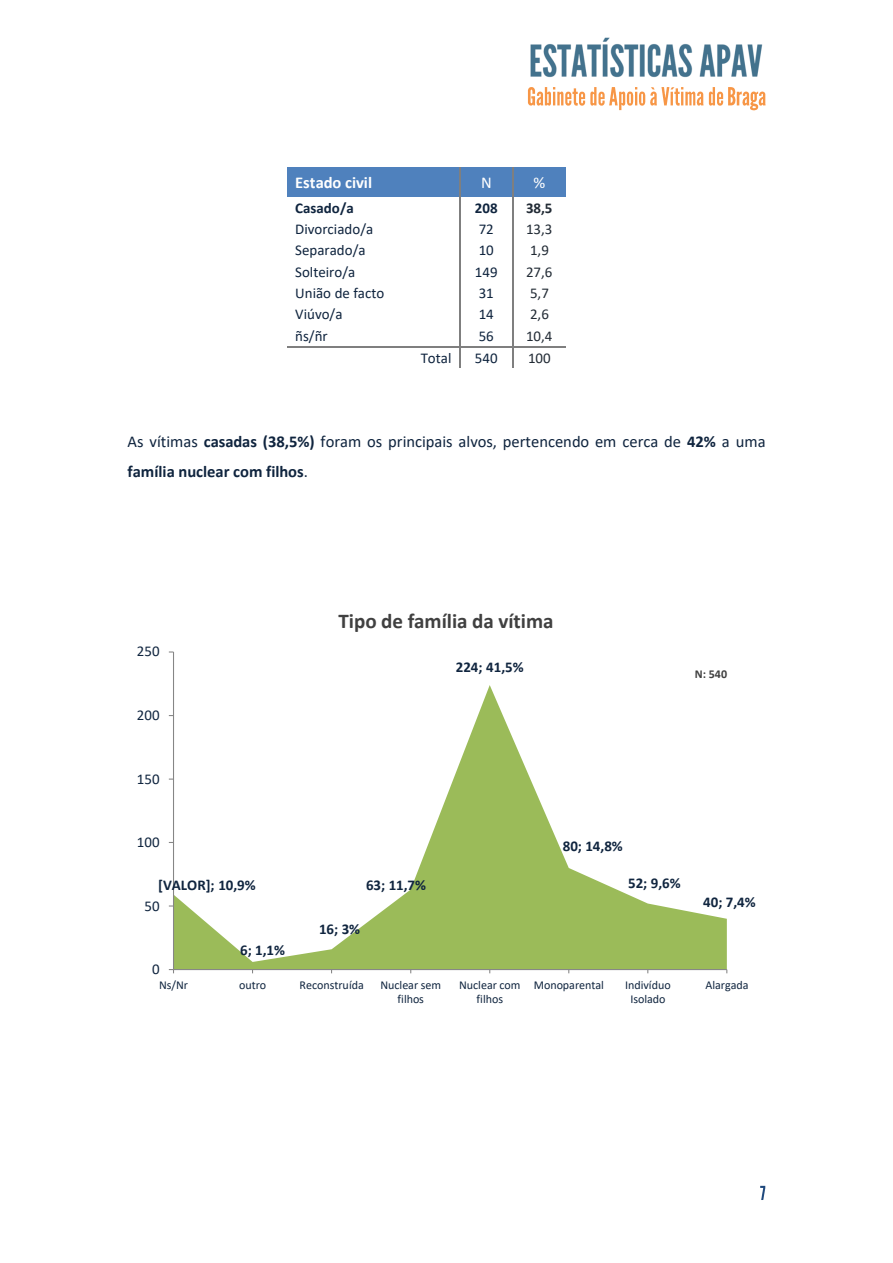
<style>
.page{position:relative;width:893px;height:1263px;background:#fff}
.page>*{position:absolute;margin:0;border:0;box-sizing:border-box;transform-origin:0 0}
.t1{font:700 21px "Calibri";color:#404040}
.t2{font:16.5px/30.3px "Calibri";color:#0f243e}
.t3{font:700 16.5px "Calibri";color:#fff}
.t4{font:16.5px "Calibri";color:#fff}
.t5{font:15px "Calibri";color:#0f243e}
.t6{font:700 15px "Calibri";color:#10253f}
.t7{font:15px "Calibri";color:#222b35}
.t8{font:15px "Calibri";color:#10253f}
.t9{font:700 15px "Calibri";color:#0f243e}
.t10{font:700 15px "Calibri";color:#222b35}
.t11{font:12px/14.5px "Calibri";letter-spacing:-.005em;color:#10253f}
.t12{font:700 12px "Calibri";color:#404040}
.s1{font-weight:700}
</style>
<div class="page">
<img style="left:528px;top:87px;width:8px;height:19px">
<img style="left:536px;top:87px;width:188px;height:24px">
<img style="left:728px;top:87px;width:38px;height:24px">
<img style="left:760px;top:1185px;width:6px;height:15px">
<img style="left:530px;top:37px;width:233px;height:41px">
<div style="left:287px;top:167px;width:172px;height:30px;background:#4f81bd"></div>
<div style="left:461px;top:167px;width:51px;height:30px;background:#4f81bd"></div>
<div style="left:514px;top:167px;width:52px;height:30px;background:#4f81bd"></div>
<hr style="left:459px;top:167px;width:2px;height:30px;background:#7f7f7f">
<hr style="left:512px;top:167px;width:2px;height:30px;background:#7f7f7f">
<hr style="left:459px;top:197px;width:2px;height:21px;background:#7f7f7f">
<hr style="left:512px;top:197px;width:2px;height:21px;background:#7f7f7f">
<hr style="left:459px;top:218px;width:2px;height:22px;background:#7f7f7f">
<hr style="left:512px;top:218px;width:2px;height:22px;background:#7f7f7f">
<hr style="left:459px;top:240px;width:2px;height:21px;background:#7f7f7f">
<hr style="left:512px;top:240px;width:2px;height:21px;background:#7f7f7f">
<hr style="left:459px;top:261px;width:2px;height:21px;background:#7f7f7f">
<hr style="left:512px;top:261px;width:2px;height:21px;background:#7f7f7f">
<hr style="left:459px;top:282px;width:2px;height:22px;background:#7f7f7f">
<hr style="left:512px;top:282px;width:2px;height:22px;background:#7f7f7f">
<hr style="left:459px;top:304px;width:2px;height:21px;background:#7f7f7f">
<hr style="left:512px;top:304px;width:2px;height:21px;background:#7f7f7f">
<hr style="left:459px;top:325px;width:2px;height:21px;background:#7f7f7f">
<hr style="left:512px;top:325px;width:2px;height:21px;background:#7f7f7f">
<hr style="left:287px;top:346px;width:172px;height:2px;background:#7f7f7f">
<hr style="left:461px;top:346px;width:51px;height:2px;background:#7f7f7f">
<hr style="left:514px;top:346px;width:52px;height:2px;background:#7f7f7f">
<svg style="left:459px;top:346px;width:2px;height:21px"></svg>
<svg style="left:512px;top:346px;width:2px;height:21px"></svg>
<svg style="left:174px;top:685px;width:553px;height:284px"></svg>
<hr style="left:173px;top:652px;width:1px;height:317px;background:#868686">
<hr style="left:174px;top:969px;width:553px;height:1px;background:#868686">
<svg style="left:169px;top:969px;width:5px;height:4px"></svg>
<p class="t3" style="left:295px;top:175px;width:78px">Estado civil</p>
<p class="t4" style="left:481px;top:175px;width:12px">N</p>
<p class="t4" style="left:533px;top:175px;width:13px">%</p>
<p class="t9" style="left:295px;top:202px;width:60px">Casado/a</p>
<p class="t9" style="left:475px;top:202px;width:24px">208</p>
<p class="t10" style="left:526px;top:202px;width:28px">38,5</p>
<p class="t5" style="left:295px;top:223px;width:80px">Divorciado/a</p>
<p class="t5" style="left:479px;top:223px;width:17px">72</p>
<p class="t7" style="left:526px;top:223px;width:28px">13,3</p>
<p class="t5" style="left:295px;top:244px;width:72px">Separado/a</p>
<p class="t5" style="left:479px;top:244px;width:17px">10</p>
<p class="t7" style="left:530px;top:244px;width:20px">1,9</p>
<p class="t5" style="left:295px;top:265px;width:62px">Solteiro/a</p>
<p class="t5" style="left:475px;top:265px;width:24px">149</p>
<p class="t7" style="left:526px;top:265px;width:28px">27,6</p>
<p class="t5" style="left:295px;top:287px;width:91px">União de facto</p>
<p class="t5" style="left:479px;top:287px;width:17px">31</p>
<p class="t7" style="left:530px;top:287px;width:20px">5,7</p>
<p class="t5" style="left:295px;top:308px;width:49px">Viúvo/a</p>
<p class="t5" style="left:479px;top:308px;width:17px">14</p>
<p class="t7" style="left:530px;top:308px;width:20px">2,6</p>
<p class="t5" style="left:295px;top:329px;width:34px">ñs/ñr</p>
<p class="t5" style="left:479px;top:329px;width:17px">56</p>
<p class="t7" style="left:526px;top:329px;width:28px">10,4</p>
<p class="t5" style="left:421px;top:352px;width:32px">Total</p>
<p class="t5" style="left:475px;top:351px;width:24px">540</p>
<p class="t7" style="left:528px;top:351px;width:24px">100</p>
<p class="t2" style="left:128px;top:428px;width:640px">As vítimas <span class="s1">casadas (38,5%)</span> foram os principais alvos, pertencendo em cerca de <span class="s1">42%</span> a uma <span class="s1">família nuclear com filhos</span>.</p>
<p class="t8" style="left:137px;top:645px;width:24px">250</p>
<p class="t8" style="left:137px;top:709px;width:24px">200</p>
<p class="t8" style="left:137px;top:772px;width:24px">150</p>
<p class="t8" style="left:137px;top:836px;width:24px">100</p>
<p class="t6" style="left:158px;top:878px;width:99px">[VALOR]; 10,9%</p>
<p class="t8" style="left:145px;top:899px;width:17px">50</p>
<p class="t8" style="left:152px;top:963px;width:9px">0</p>
<p class="t6" style="left:240px;top:943px;width:46px">6; 1,1%</p>
<p class="t1" style="left:338px;top:612px;width:217px">Tipo de família da vítima</p>
<p class="t6" style="left:456px;top:661px;width:69px">224; 41,5%</p>
<p class="t12" style="left:695px;top:669px;width:34px">N: 540</p>
<p class="t6" style="left:366px;top:878px;width:62px">63; 11,7%</p>
<p class="t6" style="left:319px;top:923px;width:43px">16; 3%</p>
<p class="t6" style="left:563px;top:840px;width:62px">80; 14,8%</p>
<p class="t6" style="left:628px;top:876px;width:54px">52; 9,6%</p>
<p class="t6" style="left:703px;top:895px;width:54px">40; 7,4%</p>
<p class="t11" style="left:159px;top:978px;width:31px">Ns/Nr</p>
<p class="t11" style="left:239px;top:978px;width:29px">outro</p>
<p class="t11" style="left:300px;top:978px;width:66px">Reconstruída</p>
<p class="t11" style="left:380px;top:978px;width:62px;text-align:center">Nuclear sem filhos</p>
<p class="t11" style="left:477px;top:978px;width:129px;text-indent:-17px">Nuclear com Monoparental filhos</p>
<p class="t11" style="left:625px;top:978px;width:47px">Indivíduo</p>
<p class="t11" style="left:705px;top:978px;width:45px">Alargada</p>
<p class="t11" style="left:630px;top:993px;width:37px">Isolado</p>
</div>
